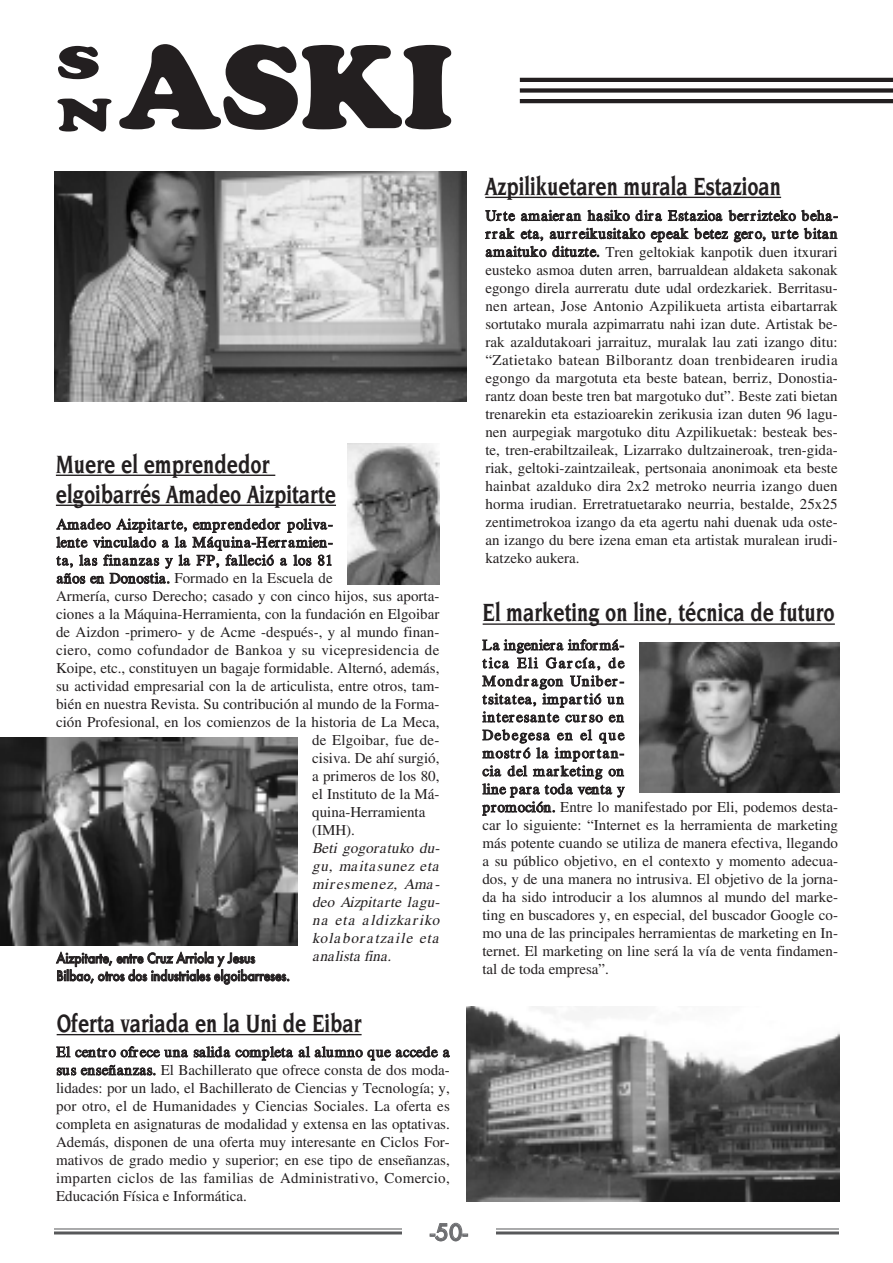
<style>
.page{position:relative;width:893px;height:1263px;background:#fff}
.page>*{position:absolute;margin:0;border:0;box-sizing:border-box;transform-origin:0 0}
.t1{font:900 123px "Cooper";color:#231f20}
.t2{font:900 48px/52.5px "Cooper";color:#231f20;scale:1.4 1}
.t3{font:700 27px/30px "Novarese";color:#231f20;scale:.75 1}
.t4{font:500 22.5px "Futura";color:#6c6d70}
.t5{font:15px/18px "Times";color:#231f20;text-align:justify}
.t6{font:italic 15px/18px "Times";letter-spacing:.01em;color:#231f20;text-align:justify}
.t7{font:15px "Times";letter-spacing:.05em;color:#231f20}
.t8{font:15px "Times";letter-spacing:.02em;color:#231f20}
.t9{font:15px "Times";letter-spacing:.03em;color:#231f20}
.t10{font:500 13.5px/17.7px "Futura";letter-spacing:-.015em;color:#231f20;scale:.9 1}
</style>
<div class="page">
<hr style="left:54px;top:1228px;width:785px;height:1px;background:#57585a">
<hr style="left:54px;top:1231px;width:785px;height:3px;background:#57585a">
<div style="left:402px;top:1212px;width:93px;height:45px;background:#fff"></div>
<hr style="left:520px;top:78px;width:373px;height:4px;background:#231f20">
<div style="left:520px;top:88px;width:373px;height:5px;background:#231f20"></div>
<hr style="left:520px;top:99px;width:373px;height:4px;background:#231f20">
<hr style="left:57px;top:1034px;width:305px;height:1px;background:#231f20">
<img style="left:348px;top:443px;width:92px;height:142px">
<img style="left:55px;top:171px;width:412px;height:231px">
<hr style="left:56px;top:475px;width:219px;height:1px;background:#231f20">
<hr style="left:56px;top:505px;width:280px;height:1px;background:#231f20">
<img style="left:0;top:738px;width:297px;height:208px">
<hr style="left:485px;top:197px;width:296px;height:1px;background:#231f20">
<img style="left:467px;top:1006px;width:372px;height:195px">
<hr style="left:483px;top:623px;width:352px;height:2px;background:#231f20">
<img style="left:639px;top:643px;width:201px;height:149px">
<h2 class="t2" style="left:57px;top:36px;width:41px">S<br>N</h2>
<h1 class="t1" style="left:119px;top:14px;width:335px">ASKI</h1>
<h3 class="t3" style="left:56px;top:450px;width:375px">Muere el emprendedor elgoibarrés Amadeo Aizpitarte</h3>
<p class="t7" style="left:56px;top:519px;width:278px">Amadeo Aizpitarte, emprendedor poliva-</p>
<p class="t7" style="left:56px;top:537px;width:278px">lente vinculado a la Máquina-Herramien-</p>
<p class="t9" style="left:56px;top:555px;width:278px">ta, las finanzas y la FP, falleció a los 81</p>
<p class="t5" style="left:56px;top:571px;width:278px">años en Donostia. Formado en la Escuela de</p>
<p class="t5" style="left:56px;top:589px;width:385px">Armería, curso Derecho; casado y con cinco hijos, sus aporta-</p>
<p class="t5" style="left:56px;top:607px;width:385px">ciones a la Máquina-Herramienta, con la fundación en Elgoibar</p>
<p class="t5" style="left:56px;top:625px;width:385px">de Aizdon -primero- y de Acme -después-, y al mundo finan-</p>
<p class="t8" style="left:56px;top:645px;width:385px">ciero, como cofundador de Bankoa y su vicepresidencia de</p>
<p class="t5" style="left:56px;top:661px;width:385px">Koipe, etc., constituyen un bagaje formidable. Alternó, además,</p>
<p class="t5" style="left:56px;top:679px;width:385px">su actividad empresarial con la de articulista, entre otros, tam-</p>
<p class="t5" style="left:56px;top:697px;width:385px">bién en nuestra Revista. Su contribución al mundo de la Forma-</p>
<p class="t5" style="left:56px;top:715px;width:385px">ción Profesional, en los comienzos de la historia de La Meca,</p>
<p class="t5" style="left:312px;top:733px;width:129px">de Elgoibar, fue de-</p>
<p class="t5" style="left:312px;top:751px;width:129px">cisiva. De ahí surgió,</p>
<p class="t5" style="left:312px;top:769px;width:129px">a primeros de los 80,</p>
<p class="t5" style="left:312px;top:787px;width:129px">el Instituto de la Má-</p>
<p class="t5" style="left:312px;top:805px;width:115px">quina-Herramienta</p>
<p class="t5" style="left:312px;top:823px;width:44px">(IMH).</p>
<p class="t6" style="left:312px;top:841px;width:132px">Beti gogoratuko du&shy;gu, maitasunez eta miresmenez, Ama&shy;deo Aizpitarte lagu&shy;na eta aldizkariko kolaboratzaile eta analista fina.</p>
<p class="t10" style="left:56px;top:950px;width:261px">Aizpitarte, entre Cruz Arriola y Jesus<br>Bilbao, otros dos industriales elgoibarreses.</p>
<h3 class="t3" style="left:57px;top:1009px;width:408px">Oferta variada en la Uni de Eibar</h3>
<p class="t5" style="left:56px;top:1044px;width:395px">El centro ofrece una salida completa al alumno que accede a sus enseñanzas. El Bachillerato que ofrece consta de dos moda&shy;lidades: por un lado, el Bachillerato de Ciencias y Tecnología; y, por otro, el de Humanidades y Ciencias Sociales. La oferta es completa en asignaturas de modalidad y extensa en las optativas.<br>Además, disponen de una oferta muy interesante en Ciclos For&shy;mativos de grado medio y superior; en ese tipo de enseñanzas, imparten ciclos de las familias de Administrativo, Comercio, Educación Física e Informática.</p>
<h3 class="t4" style="left:430px;top:1219px;width:39px">-50-</h3>
<h3 class="t3" style="left:485px;top:172px;width:396px">Azpilikuetaren murala Estazioan</h3>
<p class="t5" style="left:485px;top:208px;width:354px">Urte amaieran hasiko dira Estazioa berrizteko beha&shy;rrak eta, aurreikusitako epeak betez gero, urte bitan amaituko dituzte. Tren geltokiak kanpotik duen itxurari eusteko asmoa duten arren, barrualdean aldaketa sakonak egongo direla aurreratu dute udal ordezkariek. Berritasu&shy;nen artean, Jose Antonio Azpilikueta artista eibartarrak sortutako murala azpimarratu nahi izan dute. Artistak be&shy;rak azaldutakoari jarraituz, muralak lau zati izango ditu: “Zatietako batean Bilborantz doan trenbidearen irudia egongo da margotuta eta beste batean, berriz, Donostia&shy;rantz doan beste tren bat margotuko dut”. Beste zati bietan trenarekin eta estazioarekin zerikusia izan duten 96 lagu&shy;nen aurpegiak margotuko ditu Azpilikuetak: besteak bes&shy;te, tren-erabiltzaileak, Lizarrako dultzaineroak, tren-gida&shy;riak, geltoki-zaintzaileak, pertsonaia anonimoak eta beste hainbat azalduko dira 2x2 metroko neurria izango duen horma irudian. Erretratuetarako neurria, bestalde, 25x25 zentimetrokoa izango da eta agertu nahi duenak uda oste&shy;an izango du bere izena eman eta artistak muralean irudi&shy;katzeko aukera.</p>
<h3 class="t3" style="left:483px;top:599px;width:471px">El marketing on line, técnica de futuro</h3>
<p class="t5" style="left:482px;top:637px;width:357px;text-align:left">La ingeniera informá-<br>tica Eli García, de<br>Mondragon Uniber-<br>tsitatea, impartió un<br>interesante curso en<br>Debegesa en el que<br>mostró la importan-<br>cia del marketing on<br>line para toda venta y<br>promoción. Entre lo manifestado por Eli, podemos desta&shy;car lo siguiente: “Internet es la herramienta de marketing más potente cuando se utiliza de manera efectiva, llegando a su público objetivo, en el contexto y momento adecua&shy;dos, y de una manera no intrusiva. El objetivo de la jorna&shy;da ha sido introducir a los alumnos al mundo del marke&shy;ting en buscadores y, en especial, del buscador Google co&shy;mo una de las principales herramientas de marketing en In&shy;ternet. El marketing on line será la vía de venta findamen&shy;tal de toda empresa”.</p>
</div>
